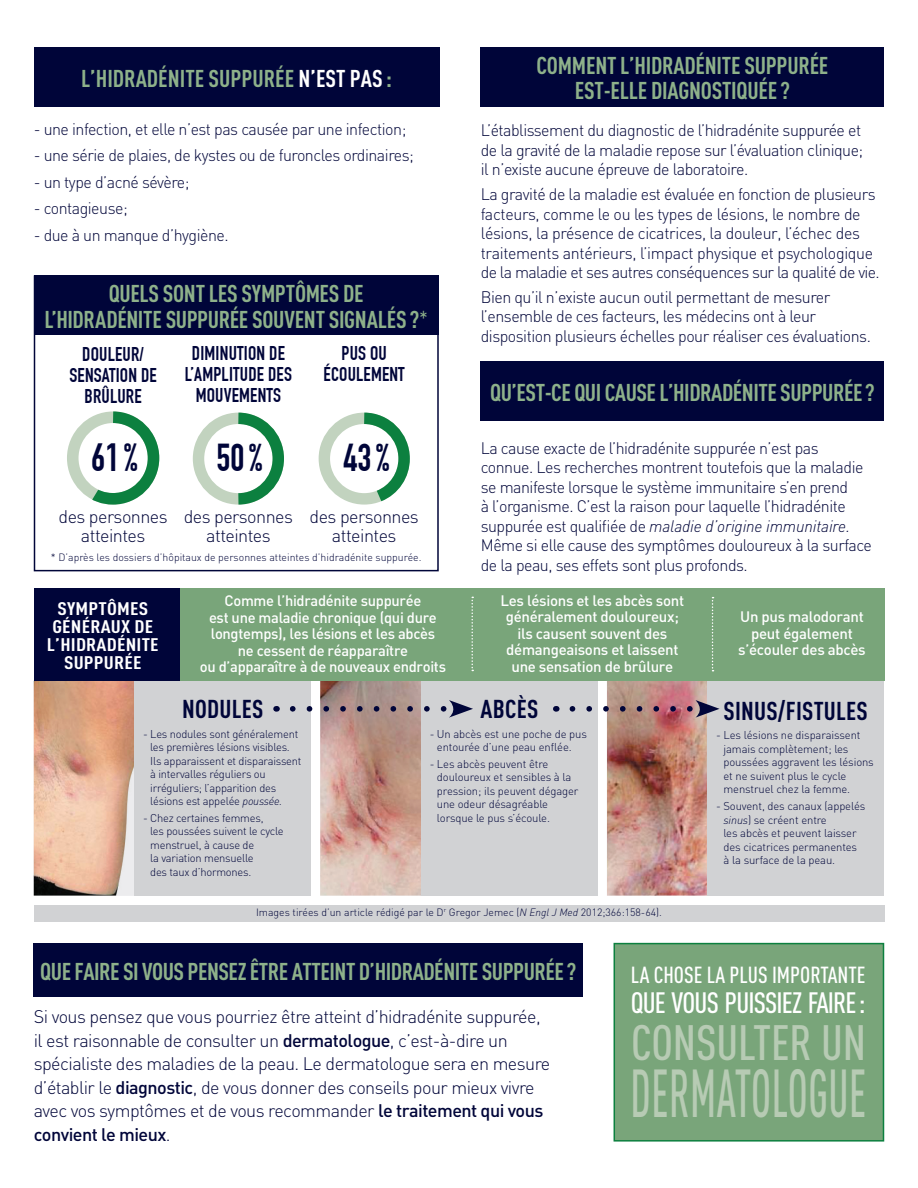
<style>
.page{position:relative;width:918px;height:1188px;background:#fff}
.page>*{position:absolute;margin:0;border:0;box-sizing:border-box;transform-origin:0 0}
.t1{font:500 66.75px "DIN Cond";letter-spacing:.01em;color:#b7cbb4;scale:.68 1}
.t2{font:500 48.9px "DIN Cond";letter-spacing:-.005em;color:#b7cbb4}
.t3{font:700 38.55px "DIN Condensed";color:#000539}
.t4{font:700 38.1px "DIN Condensed";color:#000539}
.t5{font:500 29.1px "DIN Cond";letter-spacing:-.03em;color:#fff}
.t6{font:700 25.5px "DIN Cond";letter-spacing:.01em;color:#000539}
.t7{font:700 24px/25.5px "DIN Cond";letter-spacing:-.015em;color:#8eb18a;text-align:center}
.t8{font:500 22.95px "DIN Cond";color:#fff}
.t9{font:700 19.5px/21px "DIN Condensed";letter-spacing:.01em;color:#000539;text-align:center}
.t10{font:300 18px/23.5px "DIN";letter-spacing:-.03em;color:#000539;text-align:center}
.t11{font:700 18px/18px "DIN Cond";letter-spacing:.01em;color:#fff;text-align:center;scale:1.18 1}
.t12{font:300 16.5px/19.5px "DIN";letter-spacing:-.03em;color:#000539}
.t13{font:500 15px/16.5px "DIN";letter-spacing:-.02em;color:#fff;text-align:center}
.t14{font:300 11.25px/13.5px "DIN";letter-spacing:-.02em;color:#000539}
.t15{font:300 10.5px "DIN";color:#000539}
.s1{color:#fff}
.s2{font-weight:400}
.s3{font-style:italic}
.s4{font-weight:500}
</style>
<div class="page">
<div style="left:421px;top:681px;width:177px;height:215px;background:#d1d2d4"></div>
<div style="left:614px;top:943px;width:270px;height:199px;background:#79a57a;border:2px solid #0c803f"></div>
<div style="left:34px;top:47px;width:405px;height:60px;background:#000539"></div>
<div style="left:481px;top:47px;width:403px;height:60px;background:#000539"></div>
<div style="left:481px;top:362px;width:403px;height:59px;background:#000539"></div>
<div style="left:34px;top:943px;width:549px;height:54px;background:#000539"></div>
<div style="left:34px;top:275px;width:405px;height:296px;border:2px solid #000539"></div>
<div style="left:707px;top:681px;width:177px;height:215px;background:#d1d2d4"></div>
<div style="left:34px;top:905px;width:850px;height:17px;background:#d1d2d4"></div>
<img style="left:34px;top:681px;width:100px;height:215px">
<div style="left:134px;top:681px;width:177px;height:215px;background:#d1d2d4"></div>
<div style="left:177px;top:588px;width:707px;height:93px;background:#79a57a"></div>
<div style="left:34px;top:589px;width:145px;height:92px;background:#000539"></div>
<svg style="left:471px;top:597px;width:2px;height:74px"></svg>
<svg style="left:712px;top:597px;width:2px;height:74px"></svg>
<svg style="left:293px;top:681px;width:180px;height:215px"></svg>
<img style="left:572px;top:681px;width:148px;height:215px">
<div style="left:34px;top:275px;width:405px;height:60px;background:#000539"></div>
<div style="left:67px;top:411px;width:92px;height:94px;border:12px solid #c2d3bf;border-radius:50%"></div>
<svg style="left:79px;top:411px;width:81px;height:94px"></svg>
<svg style="left:199px;top:418px;width:79px;height:81px"></svg>
<div style="left:193px;top:413px;width:91px;height:92px;border:11px solid #c2d3bf;border-radius:50%"></div>
<svg style="left:227px;top:412px;width:57px;height:93px"></svg>
<svg style="left:324px;top:418px;width:80px;height:81px"></svg>
<div style="left:319px;top:413px;width:91px;height:92px;border:11px solid #c2d3bf;border-radius:50%"></div>
<svg style="left:353px;top:412px;width:57px;height:93px"></svg>
<h3 class="t7" style="left:81px;top:65px;width:312px">L’HIDRADÉNITE SUPPURÉE <span class="s1">N’EST PAS</span> :</h3>
<p class="t12" style="left:34px;top:119px;width:374px">- une infection, et elle n’est pas causée par une infection;</p>
<p class="t12" style="left:34px;top:146px;width:382px">- une série de plaies, de kystes ou de furoncles ordinaires;</p>
<p class="t12" style="left:34px;top:172px;width:157px">- un type d’acné sévère;</p>
<p class="t12" style="left:34px;top:198px;width:95px">- contagieuse;</p>
<p class="t12" style="left:34px;top:225px;width:196px">- due à un manque d’hygiène.</p>
<h3 class="t7" style="left:45px;top:280px;width:385px">QUELS SONT LES SYMPTÔMES DE<br>L’HIDRADÉNITE SUPPURÉE SOUVENT SIGNALÉS ?<span class="s2">*</span></h3>
<p class="t9" style="left:69px;top:343px;width:89px">DOULEUR/<br>SENSATION DE<br>BRÛLURE</p>
<p class="t9" style="left:185px;top:343px;width:109px">DIMINUTION DE<br>L’AMPLITUDE DES<br>MOUVEMENTS</p>
<p class="t9" style="left:324px;top:343px;width:83px">PUS OU<br>ÉCOULEMENT</p>
<h3 class="t3" style="left:91px;top:435px;width:48px">61 %</h3>
<h3 class="t4" style="left:216px;top:435px;width:47px">50 %</h3>
<h3 class="t4" style="left:343px;top:435px;width:47px">43 %</h3>
<p class="t10" style="left:59px;top:507px;width:111px;line-height:19.5px">des personnes atteintes</p>
<p class="t10" style="left:184px;top:507px;width:111px;line-height:19.5px">des personnes atteintes</p>
<p class="t10" style="left:310px;top:507px;width:111px;line-height:19.5px">des personnes atteintes</p>
<p class="t15" style="left:51px;top:551px;width:372px">* D’après les dossiers d’hôpitaux de personnes atteintes d’hidradénite suppurée.</p>
<p class="t11" style="left:47px;top:599px;width:96px">SYMPTÔMES<br>GÉNÉRAUX DE<br>L’HIDRADÉNITE<br>SUPPURÉE</p>
<p class="t13" style="left:200px;top:592px;width:248px">Comme l’hidradénite suppurée<br>est une maladie chronique (qui dure longtemps), les lésions et les abcès<br>ne cessent de réapparaître<br>ou d’apparaître à de nouveaux endroits</p>
<h3 class="t7" style="left:537px;top:52px;width:293px">COMMENT L’HIDRADÉNITE SUPPURÉE<br>EST-ELLE DIAGNOSTIQUÉE ?</h3>
<p class="t12" style="left:481px;top:120px;width:384px">L’établissement du diagnostic de l’hidradénite suppurée et de la gravité de la maladie repose sur l’évaluation clinique; il n’existe aucune épreuve de laboratoire.</p>
<p class="t12" style="left:481px;top:184px;width:401px">La gravité de la maladie est évaluée en fonction de plusieurs facteurs, comme le ou les types de lésions, le nombre de lésions, la présence de cicatrices, la douleur, l’échec des traitements antérieurs, l’impact physique et psychologique de la maladie et ses autres conséquences sur la qualité de vie.</p>
<p class="t12" style="left:481px;top:287px;width:392px">Bien qu’il n’existe aucun outil permettant de mesurer l’ensemble de ces facteurs, les médecins ont à leur disposition plusieurs échelles pour réaliser ces évaluations.</p>
<h3 class="t7" style="left:490px;top:379px;width:386px">QU’EST-CE QUI CAUSE L’HIDRADÉNITE SUPPURÉE ?</h3>
<p class="t12" style="left:481px;top:438px;width:393px">La cause exacte de l’hidradénite suppurée n’est pas connue. Les recherches montrent toutefois que la maladie se manifeste lorsque le système immunitaire s’en prend<br>à l’organisme. C’est la raison pour laquelle l’hidradénite suppurée est qualifiée de <span class="s3">maladie d’origine immunitaire.<br></span>Même si elle cause des symptômes douloureux à la surface de la peau, ses effets sont plus profonds.</p>
<p class="t13" style="left:500px;top:592px;width:185px">Les lésions et les abcès sont généralement douloureux; ils causent souvent des démangeaisons et laissent une sensation de brûlure</p>
<p class="t13" style="left:738px;top:608px;width:129px">Un pus malodorant peut également s’écouler des abcès</p>
<h3 class="t6" style="left:182px;top:694px;width:83px">NODULES</h3>
<p class="t14" style="left:150px;top:727px;width:153px;text-indent:-7px">- Les nodules sont généralement les premières lésions visibles.<br>Ils apparaissent et disparaissent à intervalles réguliers ou irréguliers; l’apparition des lésions est appelée <span class="s3">poussée.</span></p>
<p class="t14" style="left:150px;top:811px;width:135px;text-indent:-7px">- Chez certaines femmes,<br>les poussées suivent le cycle menstruel, à cause de<br>la variation mensuelle<br>des taux d’hormones.</p>
<h3 class="t6" style="left:481px;top:694px;width:59px">ABCÈS</h3>
<p class="t14" style="left:437px;top:727px;width:151px;text-indent:-7px">- Un abcès est une poche de pus entourée d’une peau enflée.</p>
<p class="t14" style="left:437px;top:757px;width:143px;text-indent:-7px">- Les abcès peuvent être douloureux et sensibles à la pression; ils peuvent dégager une odeur désagréable lorsque le pus s’écoule.</p>
<p class="t15" style="left:256px;top:906px;width:407px">Images tirées d’un article rédigé par le D<sup>r</sup> Gregor Jemec (<span class="s3">N Engl J Med</span> 2012;366:158-64).</p>
<h3 class="t6" style="left:723px;top:695px;width:146px">SINUS/FISTULES</h3>
<p class="t14" style="left:723px;top:728px;width:152px;text-indent:-7px">- Les lésions ne disparaissent jamais complètement; les poussées aggravent les lésions et ne suivent plus le cycle menstruel chez la femme.</p>
<p class="t14" style="left:723px;top:799px;width:144px;text-indent:-7px">- Souvent, des canaux (appelés <span class="s3">sinus</span>) se créent entre<br>les abcès et peuvent laisser des cicatrices permanentes à la surface de la peau.</p>
<h3 class="t7" style="left:40px;top:958px;width:538px">QUE FAIRE SI VOUS PENSEZ ÊTRE ATTEINT D’HIDRADÉNITE SUPPURÉE ?</h3>
<p class="t10" style="left:34px;top:1005px;width:518px;text-align:left">Si vous pensez que vous pourriez être atteint d’hidradénite suppurée, il est raisonnable de consulter un <span class="s4">dermatologue</span>, c’est-à-dire un spécialiste des maladies de la peau. Le dermatologue sera en mesure d’établir le <span class="s4">diagnostic</span>, de vous donner des conseils pour mieux vivre avec vos symptômes et de vous recommander <span class="s4">le traitement qui vous convient le mieux</span>.</p>
<h3 class="t8" style="left:631px;top:961px;width:236px">LA CHOSE LA PLUS IMPORTANTE</h3>
<h3 class="t5" style="left:631px;top:986px;width:236px">QUE VOUS PUISSIEZ FAIRE :</h3>
<h2 class="t2" style="left:631px;top:1013px;width:237px">CONSULTER UN</h2>
<h1 class="t1" style="left:631px;top:1054px;width:348px">DERMATOLOGUE</h1>
</div>
